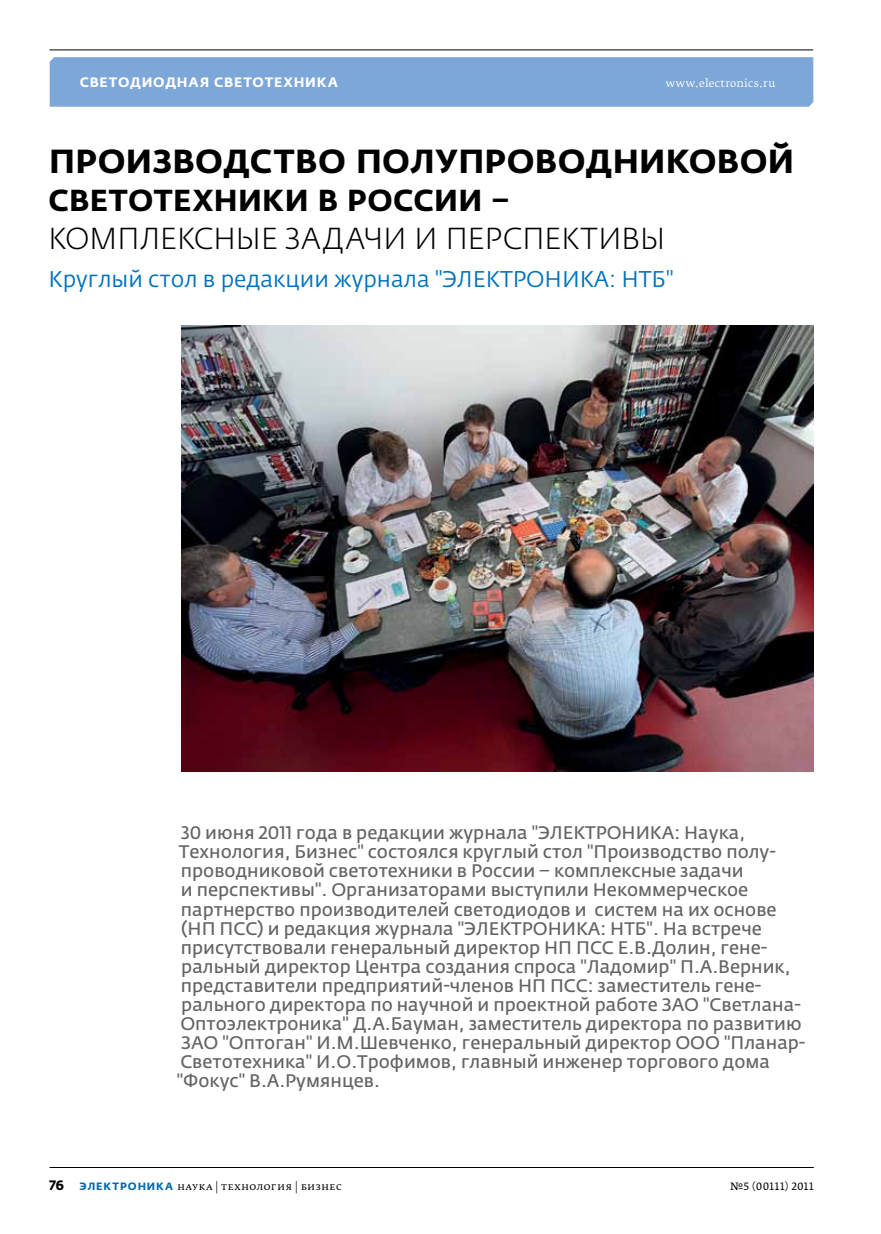
<style>
.page{position:relative;width:881px;height:1234px;background:#fff}
.page>*{position:absolute;margin:0;border:0;box-sizing:border-box;transform-origin:0 0}
.t1{font:700 33px "Fedra Sans Pro";letter-spacing:.01em;color:#000}
.t2{font:300 30px "Fedra Sans Pro";letter-spacing:-.01em;color:#000}
.t3{font:700 30px "Fedra Sans Pro";letter-spacing:.01em;color:#000}
.t4{font:22.5px "Fedra Sans Pro";color:#0072bc}
.t5{font:18px/19px "Fedra Sans Pro";color:#636466}
.t6{font:700 13.5px "Fedra Sans Alt Pro";letter-spacing:.055em;color:#fff}
.t7{font:10.5px "Fedra Serif B Pro";letter-spacing:.035em;color:#000}
.t8{font:10.5px "Fedra Serif B Pro";letter-spacing:.03em;color:#fff}
.t9{font:10.5px "Fedra Serif A Pro";letter-spacing:.03em;color:#000}
.s1{font-family:"Fedra Sans Pro";font-weight:700;font-size:13.5px}
.s2{font-family:"Fedra Sans Alt Pro";font-weight:700;color:#0068ac}
</style>
<div class="page">
<div style="left:50px;top:57px;width:763px;height:50px;background:#7da7d8"></div>
<hr style="left:50px;top:49px;width:762px;height:1px;background:#000">
<hr style="left:50px;top:1166px;width:763px;height:1px;background:#000">
<img style="left:181px;top:325px;width:631px;height:446px">
<p class="t6" style="left:80px;top:74px;width:259px">Светодиодная светотехника</p>
<p class="t8" style="left:665px;top:77px;width:111px">www.electronics.ru</p>
<h1 class="t1" style="left:49px;top:141px;width:746px">Производство полупроводниковой</h1>
<h2 class="t3" style="left:48px;top:182px;width:462px">светотехники в России –</h2>
<h2 class="t2" style="left:48px;top:220px;width:618px">комплексные задачи и перспективы</h2>
<p class="t4" style="left:49px;top:265px;width:626px">Круглый стол в редакции журнала "ЭЛЕКТРОНИКА: НТБ"</p>
<p class="t5" style="left:177px;top:823px;width:630px">30 июня 2011 года в редакции журнала "ЭЛЕКТРОНИКА: Наука, Технология, Бизнес" состоялся круглый стол "Производство полу&shy;проводниковой светотехники в России – комплексные задачи<br>и перспективы". Организаторами выступили Некоммерческое партнерство производителей светодиодов и систем на их основе (НП ПСС) и редакция журнала "ЭЛЕКТРОНИКА: НТБ". На встрече присутствовали генеральный директор НП ПСС Е.В.Долин, гене&shy;ральный директор Центра создания спроса "Ладомир" П.А.Верник, представители предприятий-членов НП ПСС: заместитель гене&shy;рального директора по научной и проектной работе ЗАО "Светлана-Оптоэлектроника" Д.А.Бауман, заместитель директора по развитию ЗАО "Оптоган" И.М.Шевченко, генеральный директор ООО "Планар-Светотехника" И.О.Трофимов, главный инженер торгового дома "Фокус" В.А.Румянцев.</p>
<p class="t7" style="left:50px;top:1179px;width:294px"><span class="s1">76</span> <span class="s2">ЭЛЕКТРОНИКА</span> наука | технология | бизнес</p>
<p class="t9" style="left:729px;top:1179px;width:85px">№5 (00111) 2011</p>
</div>
